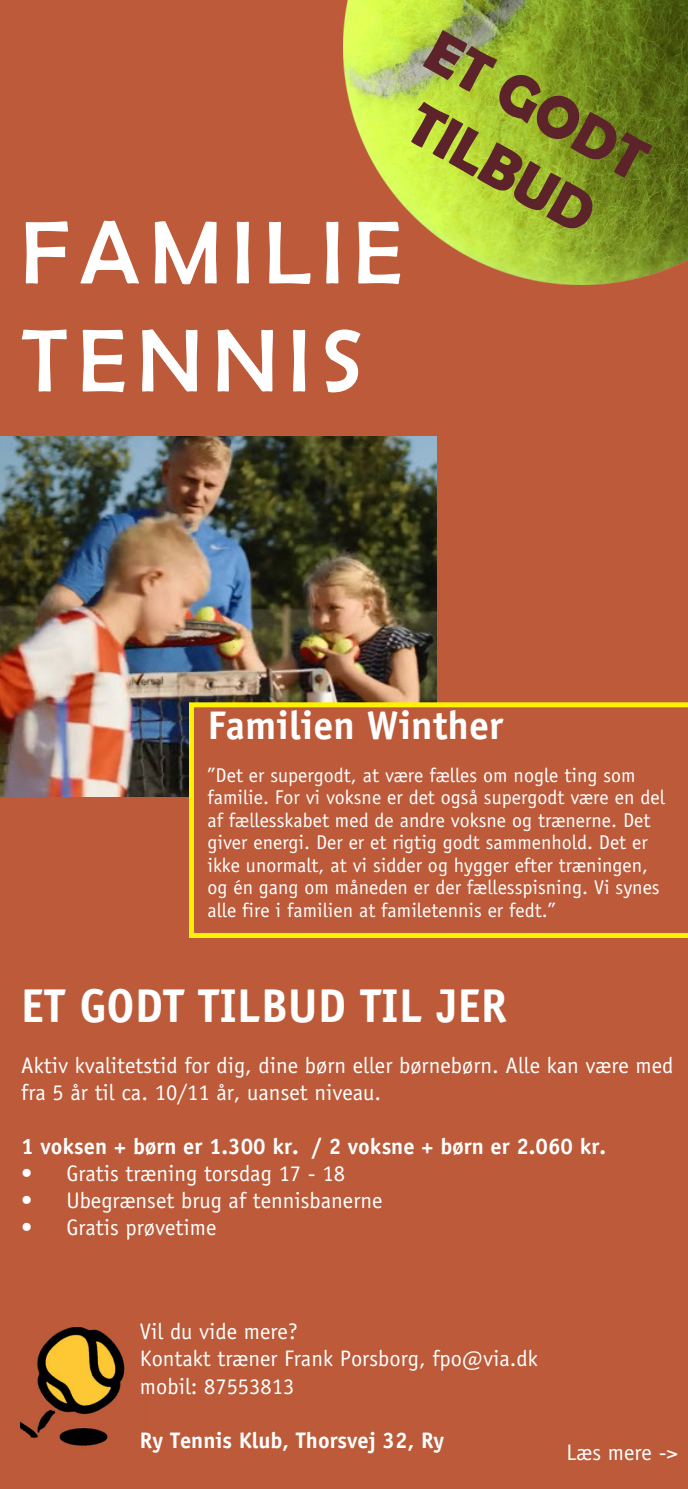
<style>
.page{position:relative;width:688px;height:1489px;background:#fff}
.page>*{position:absolute;margin:0;border:0;box-sizing:border-box;transform-origin:0 0}
.t1{font:90px "Berlin Sans FB";letter-spacing:.12em;color:#fff}
.t2{font:700 60px "Berlin Sans FB Demi";color:#5d232a}
.t3{font:700 47.5px "Officina Sans";color:#fff}
.t4{font:700 40px "Officina Sans";color:#fff}
.t5{font:22.5px/27px "Officina Sans";color:#fff}
.t6{font:700 22.5px "Officina Sans";color:#fff}
.t7{font:20px/22.5px "Officina Sans";color:#fff}
</style>
<div class="page">
<div style="left:0;top:0;width:687px;height:1488px;background:#bc5a39"></div>
<img style="left:20px;top:1327px;width:105px;height:119px">
<img style="left:0;top:437px;width:436px;height:359px">
<svg style="left:189px;top:702px;width:498px;height:236px"></svg>
<img style="left:344px;top:0;width:343px;height:284px">
<p class="t2" style="left:447px;top:16px;width:244px;rotate:29deg">ET GODT</p>
<p class="t2" style="left:429px;top:88px;width:206px;rotate:29deg">TILBUD</p>
<p class="t1" style="left:21px;top:203px;width:382px">FAMILIE</p>
<p class="t1" style="left:21px;top:311px;width:343px">TENNIS</p>
<p class="t4" style="left:207px;top:700px;width:297px">Familien Winther</p>
<p class="t7" style="left:207px;top:763px;width:458px">”Det er supergodt, at være fælles om nogle ting som familie. For vi voksne er det også supergodt være en del af fællesskabet med de andre voksne og trænerne. Det giver energi. Der er et rigtig godt sammenhold. Det er ikke unormalt, at vi sidder og hygger efter træningen, og én gang om måneden er der fællesspisning. Vi synes alle fire i familien at familetennis er fedt.”</p>
<p class="t3" style="left:21px;top:976px;width:487px">ET GODT TILBUD TIL JER</p>
<p class="t5" style="left:21px;top:1052px;width:653px">Aktiv kvalitetstid for dig, dine børn eller børnebørn. Alle kan være med fra 5 år til ca. 10/11 år, uanset niveau.</p>
<p class="t6" style="left:21px;top:1132px;width:586px">1 voksen + børn er 1.300 kr. / 2 voksne + børn er 2.060 kr.</p>
<p class="t5" style="left:21px;top:1160px;width:325px">• Gratis træning torsdag 17 - 18</p>
<p class="t5" style="left:21px;top:1187px;width:362px">• Ubegrænset brug af tennisbanerne</p>
<p class="t5" style="left:21px;top:1214px;width:197px">• Gratis prøvetime</p>
<p class="t5" style="left:140px;top:1317px;width:159px">Vil du vide mere?</p>
<p class="t5" style="left:140px;top:1345px;width:399px">Kontakt træner Frank Porsborg, fpo@via.dk</p>
<p class="t5" style="left:140px;top:1372px;width:156px">mobil: 87553813</p>
<p class="t6" style="left:140px;top:1425px;width:306px">Ry Tennis Klub, Thorsvej 32, Ry</p>
<p class="t5" style="left:566px;top:1438px;width:113px">Læs mere -&gt;</p>
</div>
